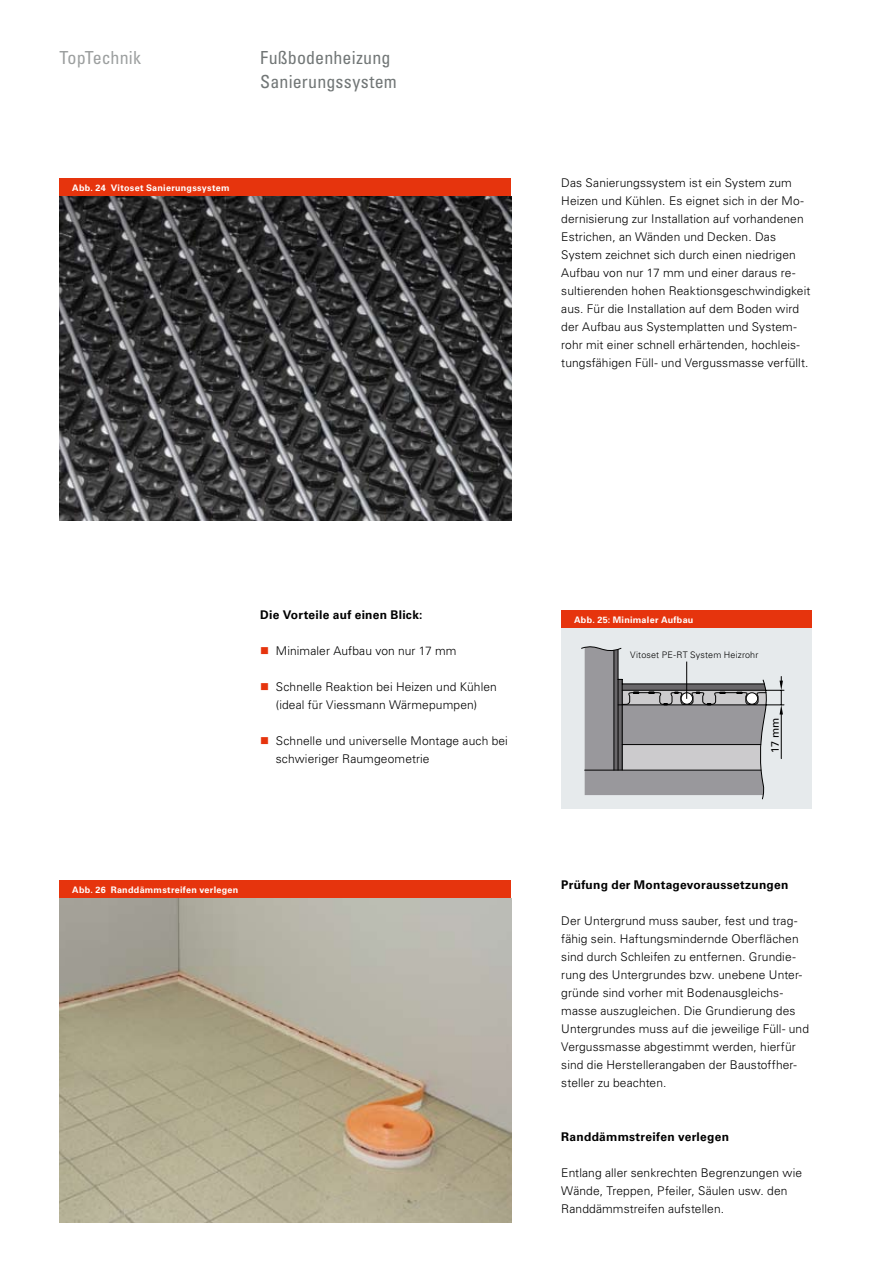
<style>
.page{position:relative;width:893px;height:1263px;background:#fff}
.page>*{position:absolute;margin:0;border:0;box-sizing:border-box;transform-origin:0 0}
.t1{font:condensed 18px/24px "Univers LT Std";letter-spacing:.01em;color:#717676}
.t2{font:condensed 18px "Univers LT Std";color:#9c9f9f}
.t3{font:300 12px/18px "Univers LT Std";letter-spacing:.01em;color:#000}
.t4{font:700 12px "Univers LT Std";letter-spacing:.02em;color:#000}
.t5{font:10.8px "Univers LT Std";color:#000}
.t6{font:700 9px "Univers LT Std";letter-spacing:.03em;color:#fff}
.t7{font:300 9px "Univers";letter-spacing:.02em;color:#000}
.t8{font:700 9px "Univers";letter-spacing:.03em;color:#fff}
.s1{color:#e6340d}
</style>
<div class="page">
<div style="left:60px;top:179px;width:451px;height:18px;background:#e6340d"></div>
<img style="left:60px;top:197px;width:451px;height:324px">
<div style="left:561px;top:611px;width:251px;height:18px;background:#e6340d"></div>
<div style="left:561px;top:629px;width:251px;height:180px;background:#e6eaec"></div>
<svg style="left:581px;top:647px;width:203px;height:152px"></svg>
<hr style="left:781px;top:713px;width:1px;height:46px;background:#000">
<div style="left:60px;top:881px;width:451px;height:18px;background:#e6340d"></div>
<img style="left:60px;top:899px;width:451px;height:324px">
<hr style="left:686px;top:662px;width:1px;height:37px;background:#000">
<h1 class="t2" style="left:60px;top:46px;width:83px">TopTechnik</h1>
<h1 class="t1" style="left:260px;top:45px;width:138px">Fußbodenheizung<br>Sanierungssystem</h1>
<p class="t6" style="left:72px;top:183px;width:159px">Abb. 24 Vitoset Sanierungssystem</p>
<p class="t3" style="left:561px;top:174px;width:251px">Das Sanierungssystem ist ein System zum Heizen und Kühlen. Es eignet sich in der Mo&shy;dernisierung zur Installation auf vorhandenen Estrichen, an Wänden und Decken. Das System zeichnet sich durch einen niedrigen Aufbau von nur 17 mm und einer daraus re&shy;sultierenden hohen Reaktionsgeschwindigkeit aus. Für die Installation auf dem Boden wird der Aufbau aus Systemplatten und System&shy;rohr mit einer schnell erhärtenden, hochleis&shy;tungsfähigen Füll- und Vergussmasse verfüllt.</p>
<p class="t4" style="left:260px;top:608px;width:164px">Die Vorteile auf einen Blick:</p>
<p class="t3" style="left:260px;top:642px;width:198px"><span class="s1">■</span> Minimaler Aufbau von nur 17 mm</p>
<p class="t3" style="left:260px;top:678px;width:238px;text-align:center"><span class="s1">■</span> Schnelle Reaktion bei Heizen und Kühlen (ideal für Viessmann Wärmepumpen)</p>
<p class="t3" style="left:276px;top:732px;width:234px;text-indent:-16px"><span class="s1">■</span> Schnelle und universelle Montage auch bei schwieriger Raumgeometrie</p>
<p class="t6" style="left:72px;top:885px;width:168px">Abb. 26 Randdämmstreifen verlegen</p>
<p class="t8" style="left:574px;top:614px;width:121px">Abb. 25: Minimaler Aufbau</p>
<p class="t7" style="left:630px;top:650px;width:130px">Vitoset PE-RT System Heizrohr</p>
<p class="t5" style="left:769px;top:753px;width:37px;rotate:-90deg">17 mm</p>
<p class="t4" style="left:561px;top:878px;width:229px">Prüfung der Montagevoraussetzungen</p>
<p class="t3" style="left:561px;top:912px;width:249px">Der Untergrund muss sauber, fest und trag&shy;fähig sein. Haftungsmindernde Oberflächen sind durch Schleifen zu entfernen. Grundie&shy;rung des Untergrundes bzw. unebene Unter&shy;gründe sind vorher mit Bodenausgleichs&shy;masse auszugleichen. Die Grundierung des Untergrundes muss auf die jeweilige Füll- und Vergussmasse abgestimmt werden, hierfür sind die Herstellerangaben der Baustoffher&shy;steller zu beachten.</p>
<p class="t4" style="left:561px;top:1130px;width:169px">Randdämmstreifen verlegen</p>
<p class="t3" style="left:561px;top:1164px;width:242px">Entlang aller senkrechten Begrenzungen wie<br>Wände, Treppen, Pfeiler, Säulen usw. den<br>Randdämmstreifen aufstellen.</p>
</div>
